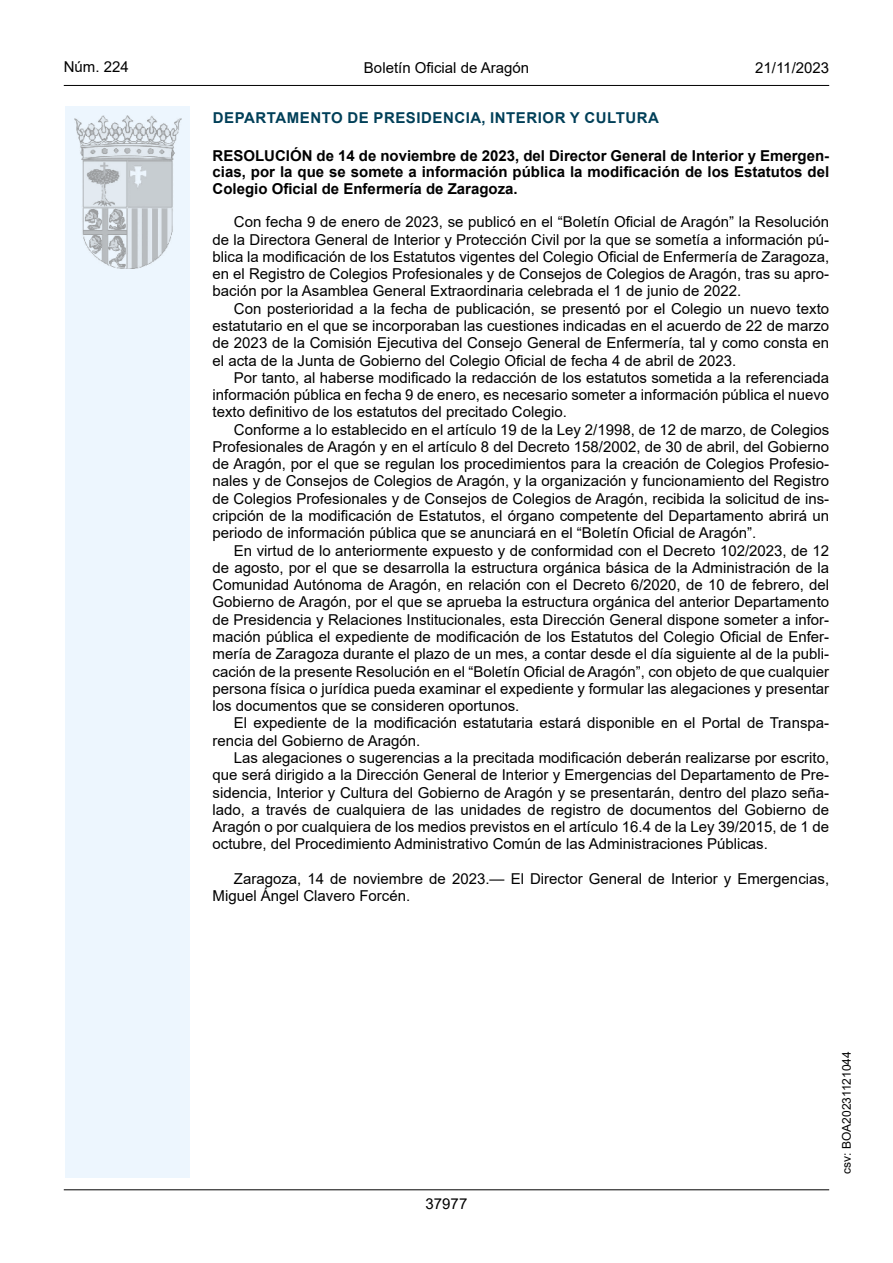
<style>
.page{position:relative;width:893px;height:1263px;background:#fff}
.page>*{position:absolute;margin:0;border:0;box-sizing:border-box;transform-origin:0 0}
.inicio_de_parrafo{font:15px/17.2px "Arial";color:#000;text-align:justify}
.Titulo_text{font:700 15px/16.5px "Arial";color:#000;text-align:justify}
.emisor_text{font:15px "Arial Bold MT2";letter-spacing:.035em;color:#003f58}
.estilo_head-c{font:15px "Arial";color:#000}
.estilo_head-d{font:15px "Arial MT2";color:#000}
.estilo_head-i{font:15px "Arial MT2";color:#000}
.numero_pagina{font:15px "Arial MT2";color:#000}
.estilo_head-i-2{font:12px "Arial MT2";color:#000}
.s1{font-family:"Arial Bold MT2";font-weight:400}
</style>
<div class="page">
<div style="left:65px;top:106px;width:125px;height:1072px;background:#edf6fe"></div>
<img style="left:75px;top:115px;width:106px;height:153px">
<hr style="left:64px;top:85px;width:765px;height:1px;background:#000">
<hr style="left:64px;top:1189px;width:765px;height:1px;background:#000">
<p class="estilo_head-i" style="left:64px;top:57px;width:67px">Núm. 224</p>
<p class="estilo_head-c" style="left:364px;top:57px;width:167px">Boletín Oficial de Aragón</p>
<p class="estilo_head-d" style="left:755px;top:57px;width:75px">21/11/2023</p>
<h5 class="emisor_text" style="left:213px;top:107px;width:448px">DEPARTAMENTO DE PRESIDENCIA, INTERIOR Y CULTURA</h5>
<p class="Titulo_text" style="left:213px;top:147px;width:618px"><span class="s1">RESOLUCIÓN de 14 de noviembre de 2023, del Director General de Interior y Emergen&shy;</span>cias, por la que se somete a información pública la modificación de los Estatutos del Colegio Oficial de Enfermería de Zaragoza.</p>
<p class="inicio_de_parrafo" style="left:213px;top:213px;width:618px;text-indent:21px">Con fecha 9 de enero de 2023, se publicó en el “Boletín Oficial de Aragón” la Resolución de la Directora General de Interior y Protección Civil por la que se sometía a información pú&shy;blica la modificación de los Estatutos vigentes del Colegio Oficial de Enfermería de Zaragoza, en el Registro de Colegios Profesionales y de Consejos de Colegios de Aragón, tras su apro&shy;bación por la Asamblea General Extraordinaria celebrada el 1 de junio de 2022.</p>
<p class="inicio_de_parrafo" style="left:213px;top:300px;width:618px;text-indent:21px">Con posterioridad a la fecha de publicación, se presentó por el Colegio un nuevo texto estatutario en el que se incorporaban las cuestiones indicadas en el acuerdo de 22 de marzo de 2023 de la Comisión Ejecutiva del Consejo General de Enfermería, tal y como consta en el acta de la Junta de Gobierno del Colegio Oficial de fecha 4 de abril de 2023.</p>
<p class="inicio_de_parrafo" style="left:213px;top:369px;width:618px;text-indent:21px">Por tanto, al haberse modificado la redacción de los estatutos sometida a la referenciada información pública en fecha 9 de enero, es necesario someter a información pública el nuevo texto definitivo de los estatutos del precitado Colegio.</p>
<p class="inicio_de_parrafo" style="left:213px;top:421px;width:618px;text-indent:21px">Conforme a lo establecido en el artículo 19 de la Ley 2/1998, de 12 de marzo, de Colegios Profesionales de Aragón y en el artículo 8 del Decreto 158/2002, de 30 de abril, del Gobierno de Aragón, por el que se regulan los procedimientos para la creación de Colegios Profesio&shy;nales y de Consejos de Colegios de Aragón, y la organización y funcionamiento del Registro de Colegios Profesionales y de Consejos de Colegios de Aragón, recibida la solicitud de ins&shy;cripción de la modificación de Estatutos, el órgano competente del Departamento abrirá un periodo de información pública que se anunciará en el “Boletín Oficial de Aragón”.</p>
<p class="inicio_de_parrafo" style="left:213px;top:542px;width:618px;text-indent:21px">En virtud de lo anteriormente expuesto y de conformidad con el Decreto 102/2023, de 12 de agosto, por el que se desarrolla la estructura orgánica básica de la Administración de la Comunidad Autónoma de Aragón, en relación con el Decreto 6/2020, de 10 de febrero, del Gobierno de Aragón, por el que se aprueba la estructura orgánica del anterior Departamento de Presidencia y Relaciones Institucionales, esta Dirección General dispone someter a infor&shy;mación pública el expediente de modificación de los Estatutos del Colegio Oficial de Enfer&shy;mería de Zaragoza durante el plazo de un mes, a contar desde el día siguiente al de la publi&shy;cación de la presente Resolución en el “Boletín Oficial de Aragón”, con objeto de que cualquier persona física o jurídica pueda examinar el expediente y formular las alegaciones y presentar los documentos que se consideren oportunos.</p>
<p class="inicio_de_parrafo" style="left:213px;top:714px;width:618px;text-indent:21px">El expediente de la modificación estatutaria estará disponible en el Portal de Transpa&shy;rencia del Gobierno de Aragón.</p>
<p class="inicio_de_parrafo" style="left:213px;top:749px;width:618px;text-indent:21px">Las alegaciones o sugerencias a la precitada modificación deberán realizarse por escrito, que será dirigido a la Dirección General de Interior y Emergencias del Departamento de Pre&shy;sidencia, Interior y Cultura del Gobierno de Aragón y se presentarán, dentro del plazo seña&shy;lado, a través de cualquiera de las unidades de registro de documentos del Gobierno de Aragón o por cualquiera de los medios previstos en el artículo 16.4 de la Ley 39/2015, de 1 de octubre, del Procedimiento Administrativo Común de las Administraciones Públicas.</p>
<p class="inicio_de_parrafo" style="left:213px;top:870px;width:618px;text-indent:21px">Zaragoza, 14 de noviembre de 2023.— El Director General de Interior y Emergencias,<br>Miguel Ángel Clavero Forcén.</p>
<p class="numero_pagina" style="left:426px;top:1193px;width:43px">37977</p>
<p class="estilo_head-i-2" style="left:838px;top:1174px;width:124px;rotate:-90deg">csv: BOA20231121044</p>
</div>
